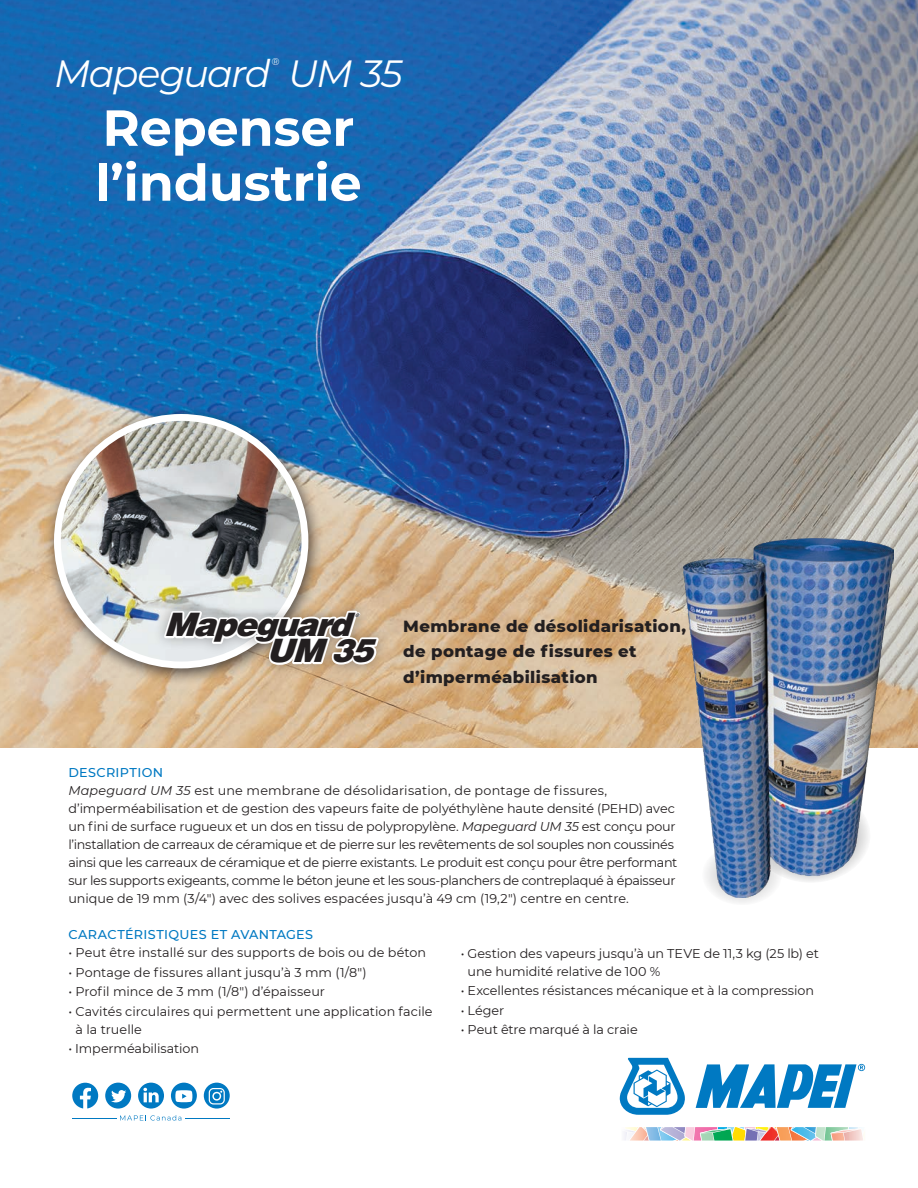
<style>
.page{position:relative;width:918px;height:1188px;background:#fff}
.page>*{position:absolute;margin:0;border:0;box-sizing:border-box;transform-origin:0 0}
.t1{font:700 50.7px/54.9px "Montserrat";color:#fff}
.t2{font:italic 37.95px "Montserrat";letter-spacing:-.045em;color:#fff}
.t3{font:italic 900 32.25px "Helvetica LT Std";letter-spacing:-.045em;color:#231f20}
.t4{font:800 16.5px/25.5px "Montserrat";letter-spacing:.025em;color:#231f20}
.t5{font:12.75px/18px "Montserrat";letter-spacing:-.01em;color:#231f20}
.t6{font:500 12.75px "Montserrat";letter-spacing:.03em;color:#0079c2}
.t7{font:italic 9.9px "Montserrat";color:#fff}
.t8{font:italic 900 4.8px "Helvetica LT Std";color:#231f20}
.s1{font-weight:500;color:#0079c2}
.s2{font-style:italic}
</style>
<div class="page">
<img style="left:0;top:0;width:918px;height:748px">
<svg style="left:72px;top:1083px;width:26px;height:25px"></svg>
<svg style="left:105px;top:1083px;width:26px;height:26px"></svg>
<svg style="left:138px;top:1083px;width:26px;height:26px"></svg>
<svg style="left:204px;top:1083px;width:26px;height:26px"></svg>
<svg style="left:171px;top:1083px;width:26px;height:26px"></svg>
<svg style="left:120px;top:1115px;width:61px;height:6px"></svg>
<hr style="left:72px;top:1118px;width:45px;height:1px;background:#0079c2">
<hr style="left:185px;top:1118px;width:45px;height:1px;background:#0079c2">
<svg style="left:620px;top:1058px;width:65px;height:57px"></svg>
<svg style="left:696px;top:1064px;width:169px;height:44px"></svg>
<svg style="left:624px;top:1127px;width:240px;height:14px;background:#c1beb4"></svg>
<img style="left:757px;top:1127px;width:14px;height:11px">
<div style="left:43px;top:405px;width:281px;height:281px;background:#231f20;opacity:.75"></div>
<img style="left:57px;top:417px;width:248px;height:248px;border-radius:124px">
<div style="left:54px;top:414px;width:254px;height:254px;border:7px solid #fff;border-radius:50%"></div>
<div style="left:153px;top:599px;width:237px;height:78px;background:#231f20;opacity:.35"></div>
<svg style="left:169px;top:616px;width:154px;height:45px"></svg>
<svg style="left:335px;top:620px;width:14px;height:14px"></svg>
<svg style="left:339px;top:641px;width:35px;height:20px"></svg>
<div style="left:702px;top:844px;width:80px;height:61px;background:#f3f3f3;border-radius:50%"></div>
<img style="left:683px;top:539px;width:210px;height:358px">
<h2 class="t2" style="left:54px;top:47px;width:218px">Mapeguard</h2>
<p class="t7" style="left:272px;top:55px;width:9px">®</p>
<h2 class="t2" style="left:288px;top:47px;width:116px">UM 35</h2>
<h1 class="t1" style="left:95px;top:98px;width:268px">Repenser l’industrie</h1>
<h3 class="t3" style="left:164px;top:603px;width:187px">Mapeguard</h3>
<p class="t8" style="left:355px;top:612px;width:5px">®</p>
<h3 class="t3" style="left:266px;top:630px;width:108px">UM 35</h3>
<p class="t4" style="left:403px;top:612px;width:284px">Membrane de désolidarisation, de pontage de fissures et d’imperméabilisation</p>
<p class="t5" style="left:68px;top:763px;width:610px"><span class="s1">DESCRIPTION<br></span><span class="s2">Mapeguard UM 35</span> est une membrane de désolidarisation, de pontage de fissures, d’imperméabilisation et de gestion des vapeurs faite de polyéthylène haute densité (PEHD) avec un fini de surface rugueux et un dos en tissu de polypropylène. <span class="s2">Mapeguard UM 35</span> est conçu pour l’installation de carreaux de céramique et de pierre sur les revêtements de sol souples non coussinés ainsi que les carreaux de céramique et de pierre existants. Le produit est conçu pour être performant sur les supports exigeants, comme le béton jeune et les sous-planchers de contreplaqué à épaisseur unique de 19 mm (3/4") avec des solives espacées jusqu’à 49 cm (19,2") centre en centre.</p>
<p class="t6" style="left:68px;top:926px;width:246px">CARACTÉRISTIQUES ET AVANTAGES</p>
<p class="t5" style="left:68px;top:943px;width:359px">• Peut être installé sur des supports de bois ou de béton</p>
<p class="t5" style="left:68px;top:963px;width:300px">• Pontage de fissures allant jusqu’à 3 mm (1/8")</p>
<p class="t5" style="left:68px;top:982px;width:258px">• Profil mince de 3 mm (1/8") d’épaisseur</p>
<p class="t5" style="left:76px;top:1002px;width:359px;text-indent:-7px">• Cavités circulaires qui permettent une application facile à la truelle</p>
<p class="t5" style="left:68px;top:1039px;width:132px">• Imperméabilisation</p>
<p class="t5" style="left:468px;top:944px;width:353px;text-indent:-7px">• Gestion des vapeurs jusqu’à un TEVE de 11,3 kg (25 lb) et une humidité relative de 100 %</p>
<p class="t5" style="left:461px;top:981px;width:355px">• Excellentes résistances mécanique et à la compression</p>
<p class="t5" style="left:461px;top:1001px;width:45px">• Léger</p>
<p class="t5" style="left:461px;top:1020px;width:178px">• Peut être marqué à la craie</p>
</div>
